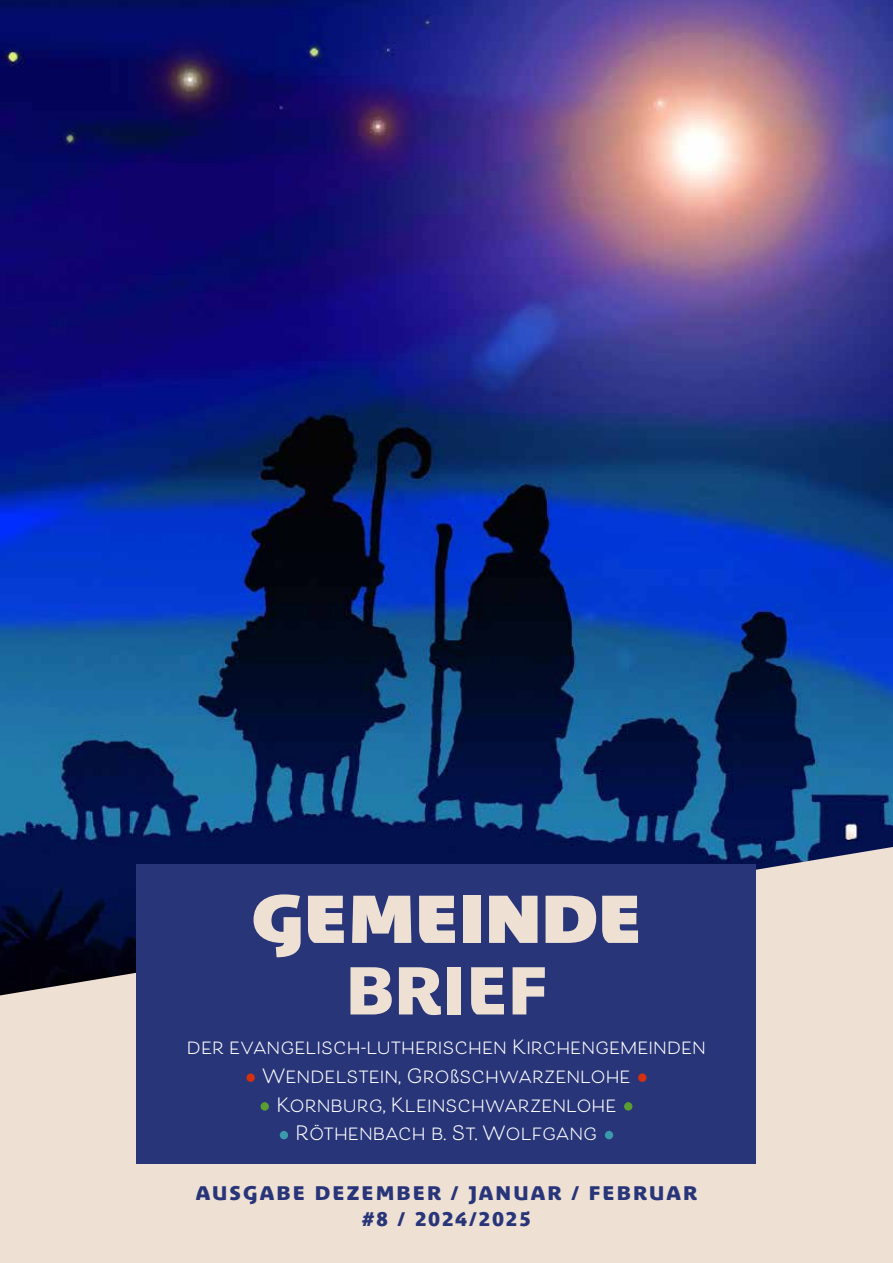
<style>
.page{position:relative;width:893px;height:1263px;background:#fff}
.page>*{position:absolute;margin:0;border:0;box-sizing:border-box;transform-origin:0 0}
.t1{font:700 90px "Beloved Sans";color:#d4310f}
.t2{font:700 90px "Beloved Sans";color:#5a9e33}
.t3{font:700 90px "Beloved Sans";color:#3a9aac}
.t4{font:700 66.9px "Parisine Plus Std Sombre";color:#eee1d4}
.t5{font:66.9px "Parisine Plus Std Sombre";color:#eee1d4}
.t6{font:700 19.5px "Beloved Sans";color:#fff}
.t7{font:19.5px/25.7px "Parisine Plus Std Sombre";letter-spacing:.11em;color:#293579;text-align:center}
.s1{font-size:90px;color:#d4310f}
.s2{font-size:90px;color:#5a9e33}
.s3{font-size:90px;color:#3a9aac}
</style>
<div class="page">
<img style="left:0;top:0;width:893px;height:842px">
<svg style="left:0;top:842px;width:893px;height:421px;background:#c1b9b8"></svg>
<div style="left:137px;top:864px;width:619px;height:299px;background:#293579"></div>
<h2 class="t4" style="left:252px;top:879px;width:392px">GEMEINDE</h2>
<h2 class="t5" style="left:346px;top:951px;width:204px">BRIEF</h2>
<p class="t6" style="left:187px;top:1036px;width:521px">der evangelisch-lutherischen Kirchengemeinden</p>
<p class="t6" style="left:244px;top:1065px;width:388px"><span class="s1">•</span> Wendelstein, Großschwarzenlohe</p>
<h1 class="t1" style="left:636px;top:1028px;width:14px">•</h1>
<p class="t6" style="left:258px;top:1093px;width:360px"><span class="s2">•</span> Kornburg, Kleinschwarzenlohe</p>
<h1 class="t2" style="left:622px;top:1056px;width:14px">•</h1>
<p class="t6" style="left:277px;top:1122px;width:321px"><span class="s3">•</span> Röthenbach b. St. Wolfgang</p>
<h1 class="t3" style="left:603px;top:1085px;width:14px">•</h1>
<p class="t7" style="left:196px;top:1180px;width:503px">AUSGABE DEZEMBER / JANUAR / FEBRUAR #8 / 2024/2025</p>
</div>
